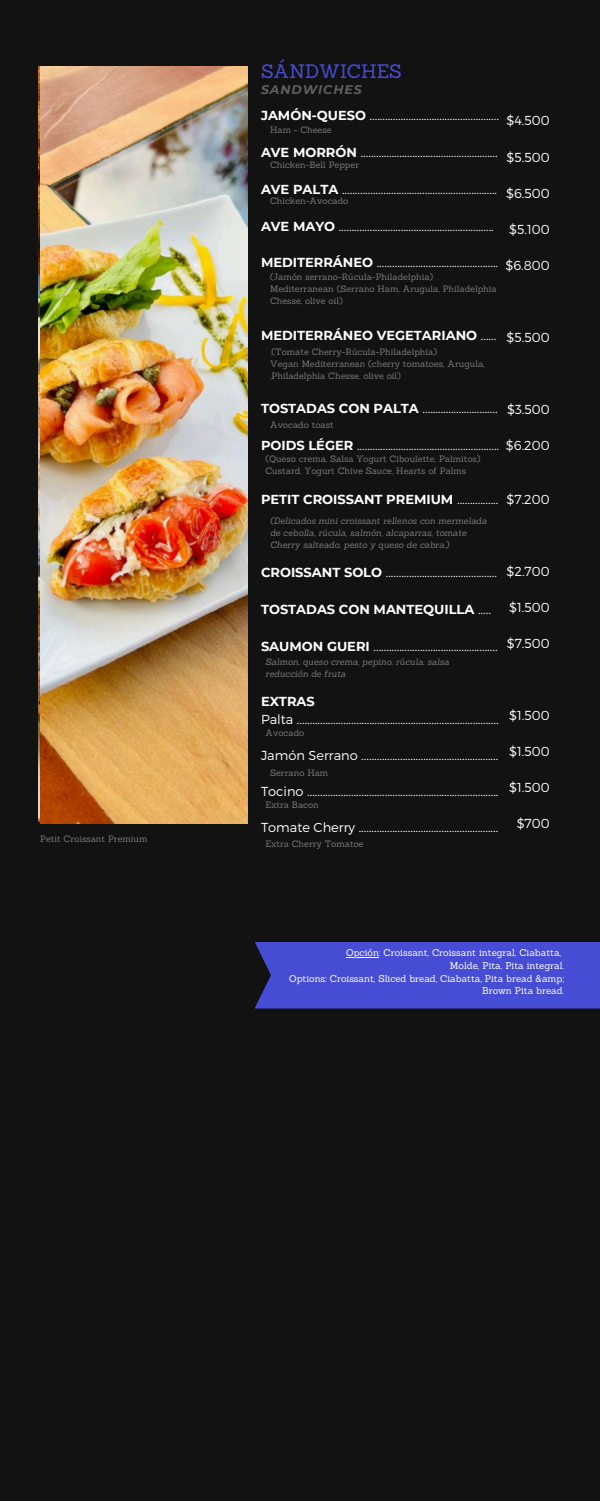
<style>
.page{position:relative;width:600px;height:1501px;background:#fff}
.page>*{position:absolute;margin:0;border:0;box-sizing:border-box;transform-origin:0 0}
.t1{font:19px "Sanchez";color:#474cd4}
.t2{font:300 13px "Montserrat";color:#fff}
.t3{font:700 13px "Montserrat";color:#fff}
.t4{font:italic 700 12.5px "Montserrat";letter-spacing:.075em;color:#5f5f5f}
.t5{font:9.5px "Sanchez";color:#fff}
.t6{font:9px/12px "Sanchez";color:#797878}
.t7{font:italic 9px/12px "Sanchez";color:#797878}
.s1{font-weight:700}
.s2{font-weight:300}
</style>
<div class="page">
<div style="left:0;top:0;width:600px;height:1500px;background:#121212"></div>
<div style="left:255px;top:942px;width:345px;height:66px;background:#474cd4"></div>
<img style="left:40px;top:66px;width:207px;height:757px">
<hr style="left:346px;top:956px;width:33px;height:1px;background:#fff">
<p class="t6" style="left:40px;top:832px;width:109px">Petit Croissant Premium</p>
<h1 class="t1" style="left:261px;top:59px;width:142px">SÁNDWICHES</h1>
<p class="t2" style="left:261px;top:107px;width:239px"><span class="s1">JAMÓN-QUESO</span> ..................................................</p>
<p class="t2" style="left:261px;top:144px;width:238px"><span class="s1">AVE MORRÓN</span> .....................................................</p>
<p class="t2" style="left:261px;top:181px;width:238px"><span class="s1">AVE PALTA</span> ............................................................</p>
<p class="t2" style="left:261px;top:217px;width:234px"><span class="s1">AVE MAYO</span> ............................................................</p>
<p class="t2" style="left:261px;top:254px;width:239px"><span class="s1">MEDITERRÁNEO</span> ...............................................</p>
<p class="t4" style="left:261px;top:82px;width:102px">SANDWICHES</p>
<p class="t6" style="left:270px;top:123px;width:63px">Ham - Cheese</p>
<p class="t6" style="left:270px;top:159px;width:91px">Chicken-Bell Pepper</p>
<p class="t6" style="left:270px;top:195px;width:80px">Chicken-Avocado</p>
<p class="t2" style="left:506px;top:112px;width:45px">$4.500</p>
<p class="t2" style="left:507px;top:148px;width:44px">$5.500</p>
<p class="t2" style="left:506px;top:184px;width:45px">$6.500</p>
<p class="t2" style="left:509px;top:220px;width:42px">$5.100</p>
<p class="t2" style="left:505px;top:256px;width:46px">$6.800</p>
<p class="t6" style="left:270px;top:270px;width:228px">(Jamón serrano-Rúcula-Philadelphia)<br>Mediterranean (Serrano Ham, Arugula, Philadelphia<br>Chesse, olive oil)</p>
<p class="t3" style="left:261px;top:327px;width:237px">MEDITERRÁNEO VEGETARIANO <span class="s2">......</span></p>
<p class="t6" style="left:270px;top:345px;width:216px">.(Tomate Cherry-Rúcula-Philadelphia)<br>Vegan Mediterranean (cherry tomatoes, Arugula, ,Philadelphia Chesse, olive oil)</p>
<p class="t2" style="left:507px;top:328px;width:44px">$5.500</p>
<p class="t2" style="left:507px;top:400px;width:44px">$3.500</p>
<p class="t2" style="left:506px;top:436px;width:45px">$6.200</p>
<p class="t2" style="left:261px;top:400px;width:238px"><span class="s1">TOSTADAS CON PALTA</span> .............................</p>
<p class="t2" style="left:261px;top:436px;width:240px"><span class="s1">POIDS LÉGER</span> .......................................................</p>
<p class="t6" style="left:270px;top:418px;width:65px">Avocado toast</p>
<p class="t6" style="left:266px;top:452px;width:217px">(Queso crema, Salsa Yogurt Ciboulette, Palmitos)<br>Custard, Yogurt Chive Sauce, Hearts of Palms</p>
<p class="t3" style="left:261px;top:492px;width:239px">PETIT CROISSANT PREMIUM <span class="s2">................</span></p>
<p class="t7" style="left:270px;top:514px;width:218px">(Delicados mini croissant rellenos con mermelada de cebolla, rúcula, salmón, alcaparras, tomate<br>Cherry salteado, pesto y queso de cabra.)</p>
<p class="t2" style="left:261px;top:564px;width:238px"><span class="s1">CROISSANT SOLO</span> ...........................................</p>
<p class="t3" style="left:261px;top:601px;width:231px">TOSTADAS CON MANTEQUILLA <span class="s2">.....</span></p>
<p class="t2" style="left:261px;top:637px;width:238px"><span class="s1">SAUMON GUERI</span> ................................................</p>
<p class="t7" style="left:266px;top:656px;width:185px">Salmon, queso crema, pepino, rúcula, salsa reducción de fruta</p>
<p class="t3" style="left:261px;top:693px;width:55px">EXTRAS</p>
<p class="t2" style="left:261px;top:711px;width:239px">Palta ..............................................................................</p>
<p class="t2" style="left:261px;top:747px;width:239px">Jamón Serrano .....................................................</p>
<p class="t2" style="left:261px;top:783px;width:239px">Tocino ..........................................................................</p>
<p class="t2" style="left:261px;top:819px;width:239px">Tomate Cherry ......................................................</p>
<p class="t6" style="left:266px;top:726px;width:40px">Avocado</p>
<p class="t6" style="left:270px;top:766px;width:60px">Serrano Ham</p>
<p class="t6" style="left:266px;top:798px;width:55px">Extra Bacon</p>
<p class="t6" style="left:266px;top:837px;width:100px">Extra Cherry Tomatoe</p>
<p class="t2" style="left:507px;top:490px;width:45px">$7.200</p>
<p class="t2" style="left:507px;top:562px;width:45px">$2.700</p>
<p class="t2" style="left:509px;top:598px;width:42px">$1.500</p>
<p class="t2" style="left:507px;top:634px;width:44px">$7.500</p>
<p class="t2" style="left:509px;top:706px;width:42px">$1.500</p>
<p class="t2" style="left:509px;top:742px;width:42px">$1.500</p>
<p class="t2" style="left:509px;top:778px;width:42px">$1.500</p>
<p class="t2" style="left:517px;top:814px;width:34px">$700</p>
<p class="t5" style="left:346px;top:946px;width:216px">Opción: Croissant, Croissant integral, Ciabatta,</p>
<p class="t5" style="left:450px;top:959px;width:116px">Molde, Pita, Pita integral.</p>
<p class="t5" style="left:289px;top:972px;width:276px">Options: Croissant, Sliced bread, Ciabatta, Pita bread &amp;amp;</p>
<p class="t5" style="left:482px;top:984px;width:83px">Brown Pita bread.</p>
</div>
